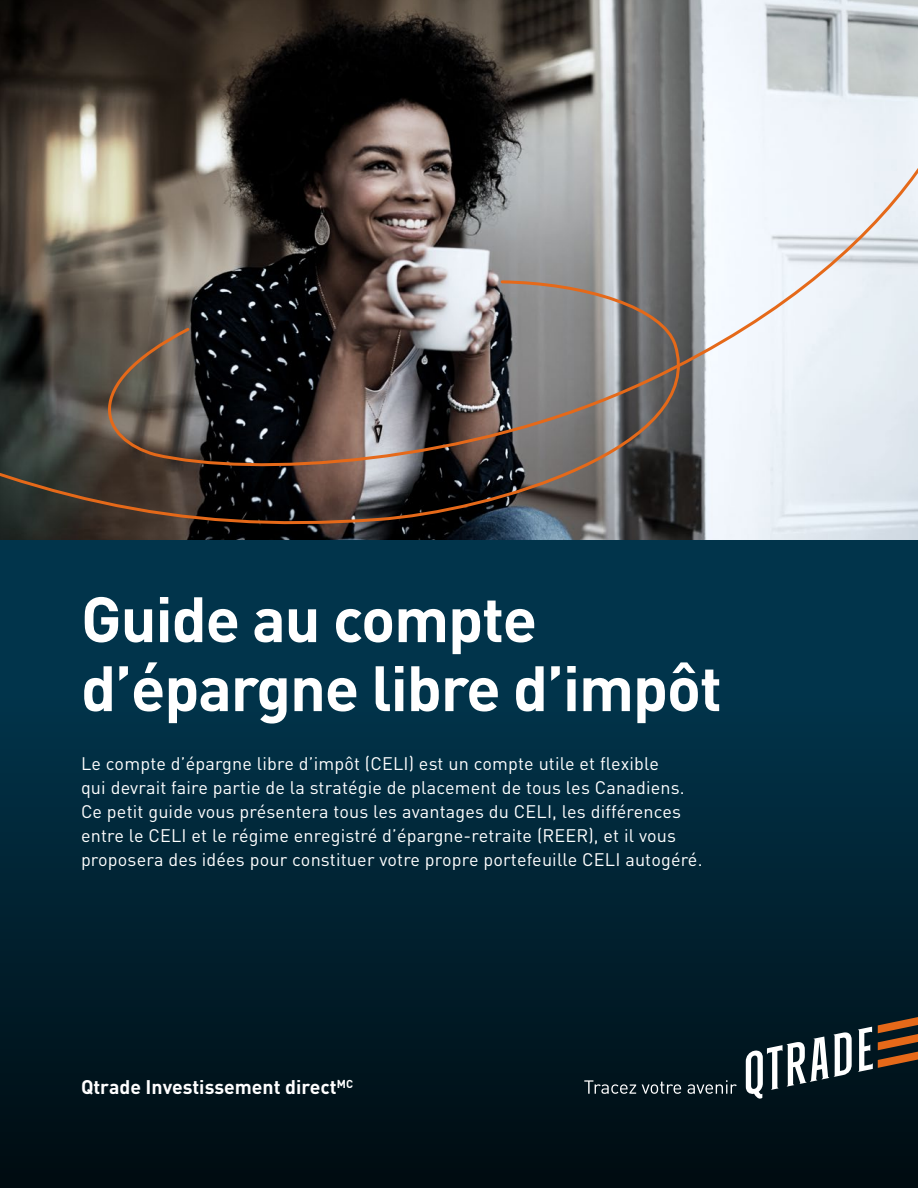
<style>
.page{position:relative;width:918px;height:1188px;background:#fff}
.page>*{position:absolute;margin:0;border:0;box-sizing:border-box;transform-origin:0 0}
.Title_1{font:700 63px/69px "DIN Pro";letter-spacing:-.02em;color:#fff}
.Subtitle{font:700 19.5px "DIN Pro";color:#fff}
.Subtitle-2{font:18px/24px "DIN Pro";letter-spacing:.01em;color:#fff}
</style>
<div class="page">
<div style="left:0;top:540px;width:918px;height:648px;background:linear-gradient(to bottom,#013c56,#000d13)"></div>
<img style="left:0;top:0;width:918px;height:540px">
<svg style="left:0;top:279px;width:711px;height:259px;background:#393531"></svg>
<svg style="left:76px;top:0;width:842px;height:477px;background:#807d7b"></svg>
<svg style="left:746px;top:1031px;width:106px;height:68px"></svg>
<svg style="left:858px;top:1017px;width:60px;height:55px;background:#5b4635"></svg>
<svg style="left:584px;top:1080px;width:52px;height:14px"></svg>
<svg style="left:642px;top:1082px;width:39px;height:12px"></svg>
<svg style="left:688px;top:1080px;width:49px;height:14px"></svg>
<h1 class="Title_1" style="left:81px;top:581px;width:643px">Guide au compte d’épargne libre d’impôt</h1>
<p class="Subtitle-2" style="left:81px;top:751px;width:623px">Le compte d’épargne libre d’impôt (CELI) est un compte utile et flexible<br>qui devrait faire partie de la stratégie de placement de tous les Canadiens.<br>Ce petit guide vous présentera tous les avantages du CELI, les différences entre le CELI et le régime enregistré d’épargne-retraite (REER), et il vous proposera des idées pour constituer votre propre portefeuille CELI autogéré.</p>
<p class="Subtitle" style="left:81px;top:1072px;width:274px">Qtrade Investissement direct<sup>MC</sup></p>
</div>
